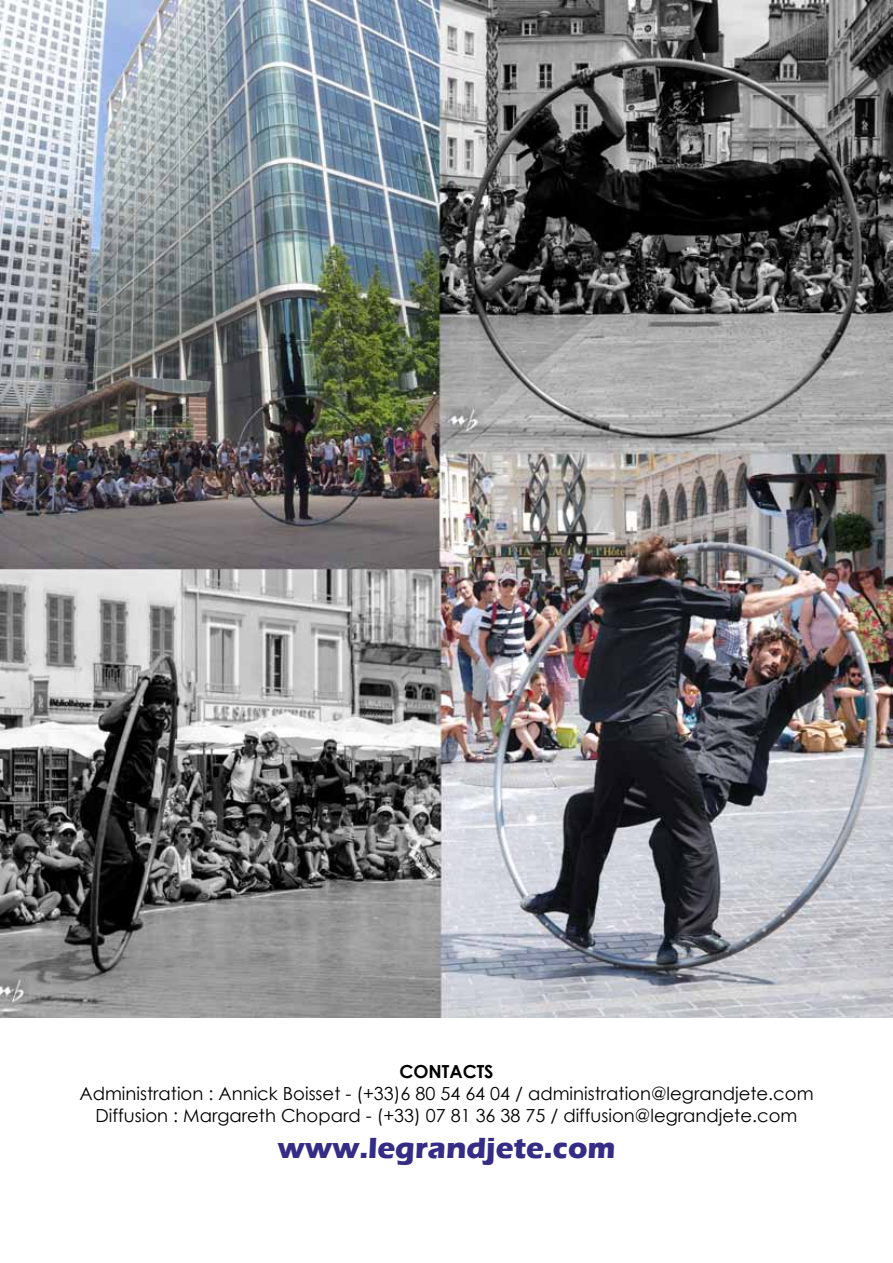
<style>
.page{position:relative;width:893px;height:1263px;background:#fff}
.page>*{position:absolute;margin:0;border:0;box-sizing:border-box;transform-origin:0 0}
.t1{font:700 30px "Eras ITC";color:#352c85}
.t2{font:18px/21.6px "Century Gothic";color:#000;text-align:center}
.t3{font:700 18px "Century Gothic";color:#000}
</style>
<div class="page">
<img style="left:0;top:0;width:893px;height:1018px">
<p class="t3" style="left:399px;top:1058px;width:27px">CONT</p>
<p class="t3" style="left:449px;top:1058px;width:46px">ACTS</p>
<p class="t2" style="left:79px;top:1082px;width:736px">Administration : Annick Boisset - (+33)6 80 54 64 04 / administration@legrandjete.com<br>Diffusion : Margareth Chopard - (+33) 07 81 36 38 75 / diffusion@legrandjete.com</p>
<h1 class="t1" style="left:278px;top:1130px;width:339px">www.legrandjete.com</h1>
</div>
